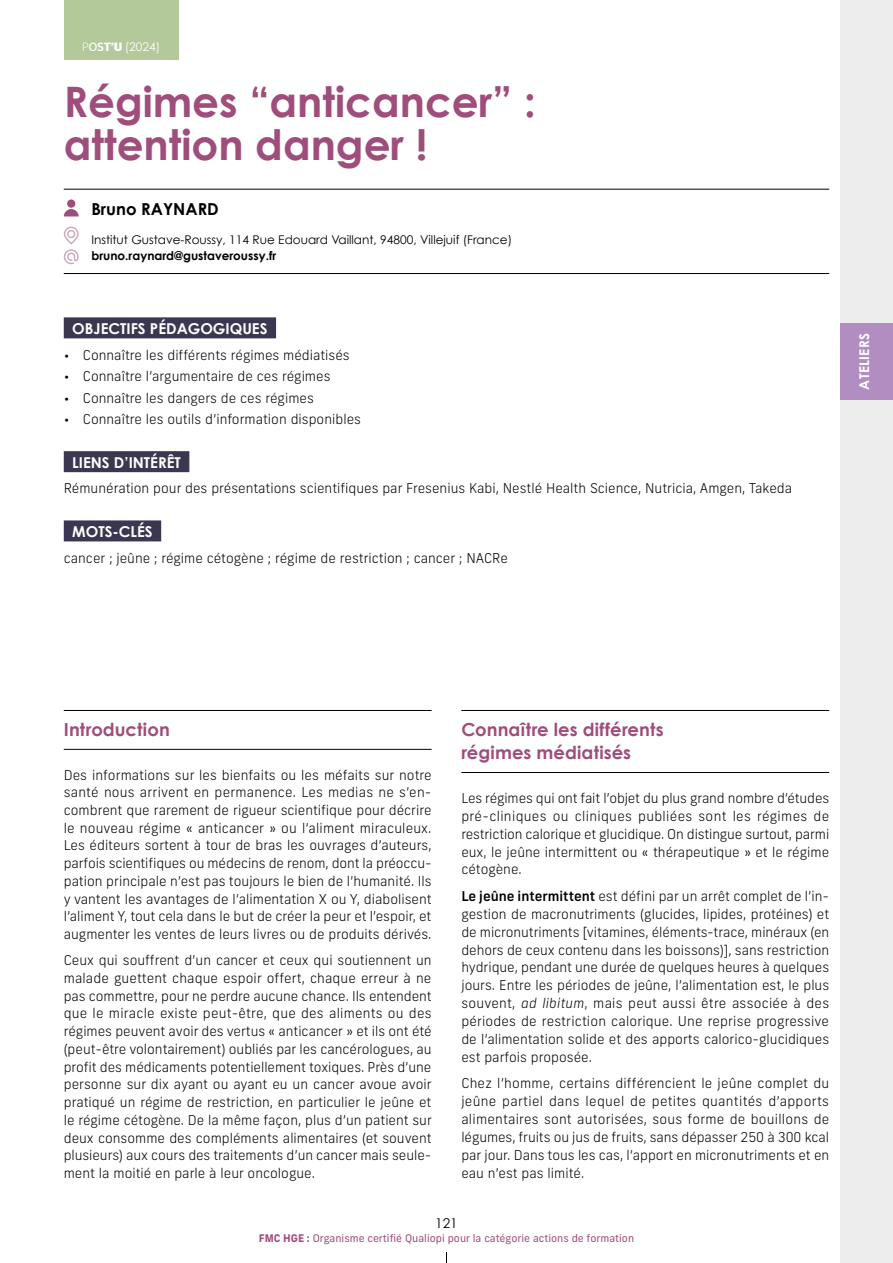
<style>
.page{position:relative;width:893px;height:1263px;background:#fff}
.page>*{position:absolute;margin:0;border:0;box-sizing:border-box;transform-origin:0 0}
.t1{font:700 42px/43.5px "Century Gothic";color:#9f4d7a}
.t2{font:700 18px/23.1px "Century Gothic";letter-spacing:.005em;color:#9f4d7a}
.t3{font:700 16.5px "Century Gothic";color:#000}
.t4{font:700 15px "Century Gothic";color:#fff}
.t5{font:300 13.5px/17.7px "New Frank";color:#000;text-align:justify}
.t6{font:700 13.5px "Century Gothic";letter-spacing:.02em;color:#fff}
.t7{font:13.5px "Century Gothic";color:#000}
.t8{font:12px "Century Gothic";color:#000}
.t9{font:700 12px "Century Gothic";color:#000}
.t10{font:12px "Century Gothic";color:#fff}
.t11{font:10.5px "New Frank";color:#9f4d7a}
.s1{font-family:"Stag Sans";font-weight:300}
.s2{font-family:"Stag Sans"}
.s3{font-family:"Stag Sans";font-weight:500}
.s4{font-family:"Stag Sans";font-weight:600}
.s5{font-family:"Stag Sans";font-weight:700}
.s6{font-weight:500}
.s7{font-style:italic}
.s8{font-weight:700}
</style>
<div class="page">
<div style="left:840px;top:0;width:53px;height:1263px;background:#ededed"></div>
<div style="left:840px;top:323px;width:53px;height:77px;background:#b28dc1"></div>
<div style="left:64px;top:0;width:115px;height:60px;background:#b4c99a"></div>
<hr style="left:64px;top:189px;width:765px;height:1px;background:#000">
<hr style="left:64px;top:273px;width:765px;height:1px;background:#000">
<div style="left:64px;top:317px;width:212px;height:21px;background:#3c3751"></div>
<div style="left:64px;top:451px;width:125px;height:21px;background:#3c3751"></div>
<div style="left:64px;top:520px;width:97px;height:21px;background:#3c3751"></div>
<svg style="left:64px;top:199px;width:15px;height:17px"></svg>
<svg style="left:64px;top:227px;width:15px;height:37px"></svg>
<hr style="left:64px;top:710px;width:368px;height:1px;background:#000">
<hr style="left:64px;top:749px;width:368px;height:1px;background:#000">
<hr style="left:461px;top:710px;width:368px;height:1px;background:#000">
<hr style="left:461px;top:772px;width:368px;height:1px;background:#000">
<p class="t10" style="left:82px;top:38px;width:79px"><span class="s1">P</span><span class="s2">O</span><span class="s3">S</span><span class="s4">T’</span><span class="s5">U</span> (2024)</p>
<h1 class="t1" style="left:64px;top:78px;width:474px">Régimes “anticancer” : attention danger !</h1>
<p class="t3" style="left:91px;top:196px;width:129px">Bruno RAYNARD</p>
<p class="t8" style="left:91px;top:231px;width:422px">Institut Gustave-Roussy, 114 Rue Edouard Vaillant, 94800, Villejuif (France)</p>
<p class="t9" style="left:91px;top:247px;width:186px">bruno.raynard@gustaveroussy.fr</p>
<p class="t4" style="left:72px;top:317px;width:197px">OBJECTIFS PÉDAGOGIQUES</p>
<p class="t5" style="left:64px;top:346px;width:287px">• Connaître les différents régimes médiatisés</p>
<p class="t5" style="left:64px;top:367px;width:268px">• Connaître l’argumentaire de ces régimes</p>
<p class="t5" style="left:64px;top:389px;width:252px">• Connaître les dangers de ces régimes</p>
<p class="t5" style="left:64px;top:410px;width:299px">• Connaître les outils d’information disponibles</p>
<p class="t4" style="left:72px;top:451px;width:110px">LIENS D’INTÉRÊT</p>
<p class="t5" style="left:64px;top:480px;width:730px">Rémunération pour des présentations scientifiques par Fresenius Kabi, Nestlé Health Science, Nutricia, Amgen, Takeda</p>
<p class="t4" style="left:72px;top:520px;width:82px">MOTS-CLÉS</p>
<p class="t5" style="left:64px;top:549px;width:446px">cancer ; jeûne ; régime cétogène ; régime de restriction ; cancer ; NACRe</p>
<p class="t6" style="left:854px;top:389px;width:58px;rotate:-90deg">ATELIERS</p>
<h2 class="t2" style="left:64px;top:717px;width:108px">Introduction</h2>
<p class="t5" style="left:64px;top:766px;width:369px">Des informations sur les bienfaits ou les méfaits sur notre santé nous arrivent en permanence. Les medias ne s’en&shy;combrent que rarement de rigueur scientifique pour décrire le nouveau régime « anticancer » ou l’aliment miraculeux.<br>Les éditeurs sortent à tour de bras les ouvrages d’auteurs, parfois scientifiques ou médecins de renom, dont la préoccu&shy;pation principale n’est pas toujours le bien de l’humanité. Ils y vantent les avantages de l’alimentation X ou Y, diabolisent l’aliment Y, tout cela dans le but de créer la peur et l’espoir, et augmenter les ventes de leurs livres ou de produits dérivés.</p>
<p class="t5" style="left:64px;top:952px;width:370px">Ceux qui souffrent d’un cancer et ceux qui soutiennent un malade guettent chaque espoir offert, chaque erreur à ne pas commettre, pour ne perdre aucune chance. Ils entendent que le miracle existe peut-être, que des aliments ou des régimes peuvent avoir des vertus « anticancer » et ils ont été (peut-être volontairement) oubliés par les cancérologues, au profit des médicaments potentiellement toxiques. Près d’une personne sur dix ayant ou ayant eu un cancer avoue avoir pratiqué un régime de restriction, en particulier le jeûne et le régime cétogène. De la même façon, plus d’un patient sur deux consomme des compléments alimentaires (et souvent plusieurs) aux cours des traitements d’un cancer mais seule&shy;ment la moitié en parle à leur oncologue.</p>
<h2 class="t2" style="left:461px;top:717px;width:204px">Connaître les différents régimes médiatisés</h2>
<p class="t5" style="left:461px;top:789px;width:369px">Les régimes qui ont fait l’objet du plus grand nombre d’études pré-cliniques ou cliniques publiées sont les régimes de restriction calorique et glucidique. On distingue surtout, parmi eux, le jeûne intermittent ou « thérapeutique » et le régime cétogène.</p>
<p class="t5" style="left:461px;top:887px;width:369px"><span class="s6">Le jeûne intermittent</span> est défini par un arrêt complet de l’in&shy;gestion de macronutriments (glucides, lipides, protéines) et de micronutriments [vitamines, éléments-trace, minéraux (en dehors de ceux contenu dans les boissons)], sans restriction hydrique, pendant une durée de quelques heures à quelques jours. Entre les périodes de jeûne, l’alimentation est, le plus souvent, <span class="s7">ad libitum</span>, mais peut aussi être associée à des périodes de restriction calorique. Une reprise progressive de l’alimentation solide et des apports calorico-glucidiques est parfois proposée.</p>
<p class="t5" style="left:461px;top:1075px;width:369px">Chez l’homme, certains différencient le jeûne complet du jeûne partiel dans lequel de petites quantités d’apports alimentaires sont autorisées, sous forme de bouillons de légumes, fruits ou jus de fruits, sans dépasser 250 à 300 kcal par jour. Dans tous les cas, l’apport en micronutriments et en eau n’est pas limité.</p>
<p class="t7" style="left:435px;top:1214px;width:24px">121</p>
<p class="t11" style="left:259px;top:1232px;width:377px"><span class="s8">FMC HGE :</span> Organisme certifié Qualiopi pour la catégorie actions de formation</p>
</div>
